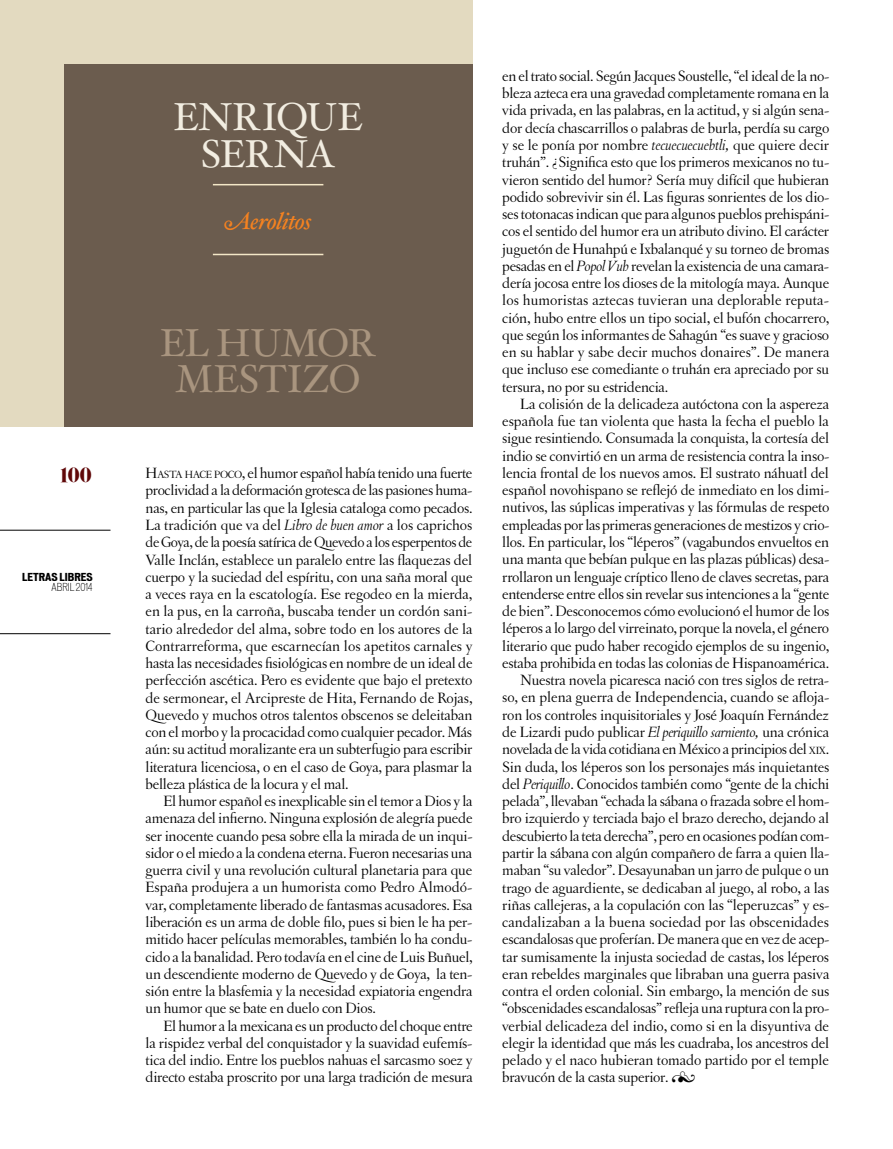
<style>
.page{position:relative;width:893px;height:1149px;background:#fff}
.page>*{position:absolute;margin:0;border:0;box-sizing:border-box;transform-origin:0 0}
.t1{font:39px/36px "Hoefler Txt";letter-spacing:-.01em;color:#a9957f;text-align:center}
.t2{font:39px/36px "Hoefler Txt";letter-spacing:-.015em;color:#f2ede1;text-align:center}
.t3{font:italic 24px "Hoefler Txt Swash";letter-spacing:-.03em;color:#f58220}
.t4{font:18px "Eloquent JF";color:#5f0708}
.t5{font:15.75px/17.2px "Letras Oldstyle";letter-spacing:-.015em;color:#000;text-align:justify}
.t6{font:15.75px "Letras Oldstyle";letter-spacing:.005em;color:#000}
.t7{font:700 expanded 10.5px "Vonnes";color:#000}
.t8{font:300 condensed 10.5px "Vonnes";color:#000}
.s1{font-style:inherit}
.s2{font-size:10.95px}
.s3{font-style:italic}
.s4{font-family:"Hoefler Txt Fleurons";font-size:15px}
</style>
<div class="page">
<hr style="left:0;top:633px;width:111px;height:1px;background:#000">
<hr style="left:0;top:529px;width:111px;height:1px;background:#000">
<div style="left:0;top:0;width:472px;height:426px;background:#e3dac0"></div>
<div style="left:64px;top:64px;width:408px;height:362px;background:#6b5c4e"></div>
<hr style="left:213px;top:254px;width:110px;height:1px;background:#f3e7c7">
<hr style="left:213px;top:184px;width:110px;height:1px;background:#f3e7c7">
<p class="t4" style="left:60px;top:462px;width:33px">100</p>
<p class="t7" style="left:22px;top:570px;width:72px">LETRAS LIBRES</p>
<p class="t8" style="left:52px;top:581px;width:43px">abril 2014</p>
<h1 class="t2" style="left:173px;top:98px;width:190px">ENRIQUE<br>SERNA</h1>
<h2 class="t3" style="left:225px;top:206px;width:88px">Aerolitos</h2>
<h1 class="t1" style="left:160px;top:323px;width:218px">EL HUMOR<br>MESTIZO</h1>
<p class="t5" style="left:146px;top:464px;width:329px"><span class="s1">H</span><span class="s2">ASTA HACE POCO</span><span class="s1">,</span> el humor español había tenido una fuerte proclividad a la deformación grotesca de las pasiones huma&shy;nas, en particular las que la Iglesia cataloga como pecados.<br>La tradición que va del <span class="s3">Libro de buen amor</span> a los caprichos de Goya, de la poesía satírica de Quevedo a los esperpentos de Valle Inclán, establece un paralelo entre las flaquezas del cuerpo y la suciedad del espíritu, con una saña moral que a veces raya en la escatología. Ese regodeo en la mierda, en la pus, en la carroña, buscaba tender un cordón sani&shy;tario alrededor del alma, sobre todo en los autores de la Contrarreforma, que escarnecían los apetitos carnales y hasta las necesidades fisiológicas en nombre de un ideal de perfección ascética. Pero es evidente que bajo el pretexto de sermonear, el Arcipreste de Hita, Fernando de Rojas, Quevedo y muchos otros talentos obscenos se deleitaban con el morbo y la procacidad como cualquier pecador. Más aún: su actitud moralizante era un subterfugio para escribir literatura licenciosa, o en el caso de Goya, para plasmar la belleza plástica de la locura y el mal.</p>
<p class="t5" style="left:146px;top:792px;width:329px;text-indent:18px">El humor español es inexplicable sin el temor a Dios y la amenaza del infierno. Ninguna explosión de alegría puede ser inocente cuando pesa sobre ella la mirada de un inqui&shy;sidor o el miedo a la condena eterna. Fueron necesarias una guerra civil y una revolución cultural planetaria para que España produjera a un humorista como Pedro Almodó&shy;var, completamente liberado de fantasmas acusadores. Esa liberación es un arma de doble filo, pues si bien le ha per&shy;mitido hacer películas memorables, también lo ha condu&shy;cido a la banalidad. Pero todavía en el cine de Luis Buñuel, un descendiente moderno de Quevedo y de Goya, la ten&shy;sión entre la blasfemia y la necesidad expiatoria engendra un humor que se bate en duelo con Dios.</p>
<p class="t5" style="left:146px;top:1016px;width:329px;text-indent:18px">El humor a la mexicana es un producto del choque entre la rispidez verbal del conquistador y la suavidad eufemís&shy;tica del indio. Entre los pueblos nahuas el sarcasmo soez y directo estaba proscrito por una larga tradición de mesura</p>
<p class="t5" style="left:502px;top:67px;width:329px">en el trato social. Según Jacques Soustelle, “el ideal de la no&shy;bleza azteca era una gravedad completamente romana en la vida privada, en las palabras, en la actitud, y si algún sena&shy;dor decía chascarrillos o palabras de burla, perdía su cargo y se le ponía por nombre <span class="s3">tecuecuecuehtli,</span> que quiere decir truhán”. ¿Significa esto que los primeros mexicanos no tu&shy;vieron sentido del humor? Sería muy difícil que hubieran podido sobrevivir sin él. Las figuras sonrientes de los dio&shy;ses totonacas indican que para algunos pueblos prehispáni&shy;cos el sentido del humor era un atributo divino. El carácter juguetón de Hunahpú e Ixbalanqué y su torneo de bromas pesadas en el <span class="s3">Popol Vuh</span> revelan la existencia de una camara&shy;dería jocosa entre los dioses de la mitología maya. Aunque los humoristas aztecas tuvieran una deplorable reputa&shy;ción, hubo entre ellos un tipo social, el bufón chocarrero, que según los informantes de Sahagún “es suave y gracioso en su hablar y sabe decir muchos donaires”. De manera que incluso ese comediante o truhán era apreciado por su tersura, no por su estridencia.</p>
<p class="t5" style="left:520px;top:395px;width:310px">La colisión de la delicadeza autóctona con la aspereza</p>
<p class="t5" style="left:502px;top:412px;width:328px">española fue tan violenta que hasta la fecha el pueblo la</p>
<p class="t5" style="left:502px;top:429px;width:328px">sigue resintiendo. Consumada la conquista, la cortesía del</p>
<p class="t5" style="left:502px;top:447px;width:328px">indio se convirtió en un arma de resistencia contra la inso-</p>
<p class="t5" style="left:502px;top:464px;width:328px">lencia frontal de los nuevos amos. El sustrato náhuatl del</p>
<p class="t5" style="left:502px;top:481px;width:329px">español novohispano se reflejó de inmediato en los dimi-</p>
<p class="t5" style="left:502px;top:498px;width:329px">nutivos, las súplicas imperativas y las fórmulas de respeto</p>
<p class="t5" style="left:502px;top:516px;width:329px">empleadas por las primeras generaciones de mestizos y crio-</p>
<p class="t5" style="left:502px;top:533px;width:328px">llos. En particular, los “léperos” (vagabundos envueltos en</p>
<p class="t5" style="left:502px;top:550px;width:328px">una manta que bebían pulque en las plazas públicas) desa-</p>
<p class="t5" style="left:502px;top:567px;width:328px">rrollaron un lenguaje críptico lleno de claves secretas, para</p>
<p class="t5" style="left:502px;top:585px;width:328px">entenderse entre ellos sin revelar sus intenciones a la “gente</p>
<p class="t5" style="left:502px;top:602px;width:328px">de bien”. Desconocemos cómo evolucionó el humor de los</p>
<p class="t5" style="left:502px;top:619px;width:328px">léperos a lo largo del virreinato, porque la novela, el género</p>
<p class="t5" style="left:502px;top:636px;width:328px">literario que pudo haber recogido ejemplos de su ingenio,</p>
<p class="t5" style="left:502px;top:654px;width:328px">estaba prohibida en todas las colonias de Hispanoamérica.</p>
<p class="t5" style="left:520px;top:671px;width:310px">Nuestra novela picaresca nació con tres siglos de retra-</p>
<p class="t5" style="left:502px;top:688px;width:329px">so, en plena guerra de Independencia, cuando se afloja-</p>
<p class="t5" style="left:502px;top:705px;width:328px">ron los controles inquisitoriales y José Joaquín Fernández</p>
<p class="t5" style="left:502px;top:723px;width:328px">de Lizardi pudo publicar <span class="s3">El periquillo sarniento,</span> una crónica</p>
<p class="t5" style="left:502px;top:740px;width:328px">novelada de la vida cotidiana en México a principios del <span class="s2">XIX</span>.</p>
<p class="t5" style="left:502px;top:757px;width:328px">Sin duda, los léperos son los personajes más inquietantes</p>
<p class="t5" style="left:502px;top:775px;width:328px">del <span class="s3">Periquillo</span>. Conocidos también como “gente de la chichi</p>
<p class="t5" style="left:502px;top:792px;width:328px">pelada”, llevaban “echada la sábana o frazada sobre el hom-</p>
<p class="t5" style="left:502px;top:809px;width:328px">bro izquierdo y terciada bajo el brazo derecho, dejando al</p>
<p class="t5" style="left:502px;top:826px;width:329px">descubierto la teta derecha”, pero en ocasiones podían com-</p>
<p class="t5" style="left:502px;top:844px;width:328px">partir la sábana con algún compañero de farra a quien lla-</p>
<p class="t5" style="left:502px;top:861px;width:328px">maban “su valedor”. Desayunaban un jarro de pulque o un</p>
<p class="t5" style="left:502px;top:878px;width:328px">trago de aguardiente, se dedicaban al juego, al robo, a las</p>
<p class="t5" style="left:502px;top:895px;width:329px">riñas callejeras, a la copulación con las “leperuzcas” y es-</p>
<p class="t6" style="left:502px;top:912px;width:328px">candalizaban a la buena sociedad por las obscenidades</p>
<p class="t5" style="left:502px;top:930px;width:329px">escandalosas que proferían. De manera que en vez de acep-</p>
<p class="t5" style="left:502px;top:947px;width:328px">tar sumisamente la injusta sociedad de castas, los léperos</p>
<p class="t5" style="left:502px;top:964px;width:329px">eran rebeldes marginales que libraban una guerra pasiva</p>
<p class="t5" style="left:502px;top:982px;width:329px">contra el orden colonial. Sin embargo, la mención de sus</p>
<p class="t5" style="left:502px;top:999px;width:329px">“obscenidades escandalosas” refleja una ruptura con la pro-</p>
<p class="t5" style="left:502px;top:1016px;width:328px">verbial delicadeza del indio, como si en la disyuntiva de</p>
<p class="t5" style="left:502px;top:1033px;width:328px">elegir la identidad que más les cuadraba, los ancestros del</p>
<p class="t5" style="left:502px;top:1051px;width:328px">pelado y el naco hubieran tomado partido por el temple</p>
<p class="t5" style="left:502px;top:1068px;width:195px">bravucón de la casta superior. <span class="s4">6</span></p>
</div>
